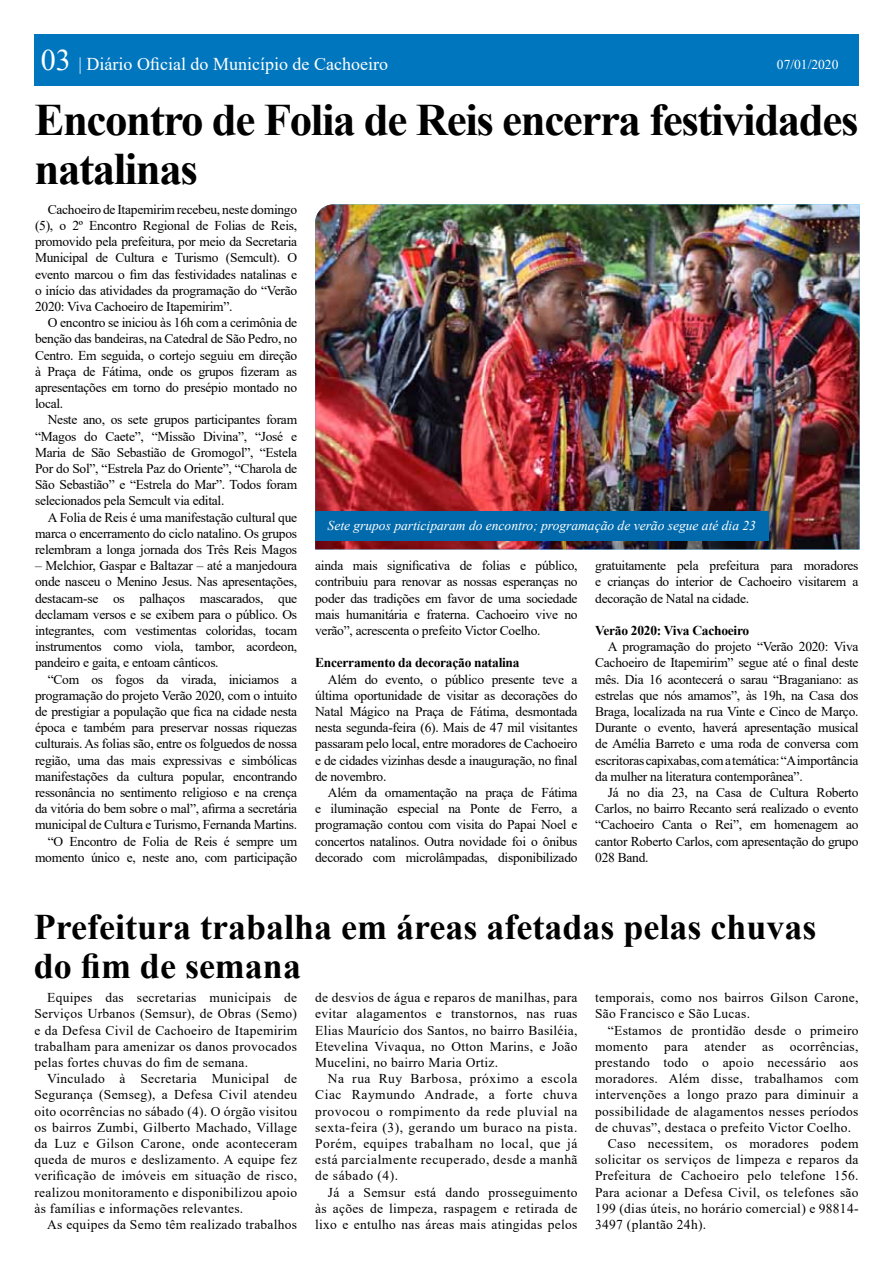
<style>
.page{position:relative;width:893px;height:1263px;background:#fff}
.page>*{position:absolute;margin:0;border:0;box-sizing:border-box;transform-origin:0 0}
.t1{font:700 45px/49.5px "Times New Roman";letter-spacing:-.03em;color:#000}
.t2{font:700 36px/39px "Times New Roman";color:#000}
.t3{font:18px "Times New Roman";color:#fff}
.t4{font:13.5px/16.2px "Times New Roman";letter-spacing:-.02em;color:#000;text-align:justify}
.t5{font:13.5px/16.2px "Times New Roman";letter-spacing:.02em;color:#000}
.t6{font:italic 13.5px "Times New Roman";color:#fff}
.t7{font:700 13.5px "Times New Roman";letter-spacing:-.02em;color:#000}
.t8{font:13.5px "Times New Roman";color:#fff}
.s1{font-size:30px}
</style>
<div class="page">
<div style="left:34px;top:34px;width:824px;height:52px;background:#0076be"></div>
<img style="left:315px;top:204px;width:544px;height:345px">
<div style="left:315px;top:512px;width:454px;height:29px;background:#006aac"></div>
<h3 class="t3" style="left:41px;top:51px;width:349px"><span class="s1">03</span> | Diário Oficial do Município de Cachoeiro</h3>
<p class="t8" style="left:777px;top:54px;width:63px">07/01/2020</p>
<h1 class="t1" style="left:34px;top:94px;width:826px">Encontro de Folia de Reis encerra festividades natalinas</h1>
<p class="t4" style="left:35px;top:201px;width:264px;text-indent:13px">Cachoeiro de Itapemirim recebeu, neste domingo (5), o 2º Encontro Regional de Folias de Reis, promovido pela prefeitura, por meio da Secretaria Municipal de Cultura e Turismo (Semcult). O evento marcou o fim das festividades natalinas e o início das atividades da programação do “Verão 2020: Viva Cachoeiro de Itapemirim”.</p>
<p class="t4" style="left:35px;top:314px;width:264px;text-indent:13px">O encontro se iniciou às 16h com a cerimônia de benção das bandeiras, na Catedral de São Pedro, no Centro. Em seguida, o cortejo seguiu em direção à Praça de Fátima, onde os grupos fizeram as apresentações em torno do presépio montado no local.</p>
<p class="t4" style="left:35px;top:411px;width:264px;text-indent:13px">Neste ano, os sete grupos participantes foram “Magos do Caete”, “Missão Divina”, “José e Maria de São Sebastião de Gromogol”, “Estela Por do Sol”, “Estrela Paz do Oriente”, “Charola de São Sebastião” e “Estrela do Mar”. Todos foram selecionados pela Semcult via edital.</p>
<p class="t4" style="left:35px;top:509px;width:264px;text-indent:13px">A Folia de Reis é uma manifestação cultural que marca o encerramento do ciclo natalino. Os grupos relembram a longa jornada dos Três Reis Magos</p>
<p class="t4" style="left:35px;top:557px;width:264px">– Melchior, Gaspar e Baltazar – até a manjedoura onde nasceu o Menino Jesus. Nas apresentações, destacam-se os palhaços mascarados, que declamam versos e se exibem para o público. Os integrantes, com vestimentas coloridas, tocam instrumentos como viola, tambor, acordeon, pandeiro e gaita, e entoam cânticos.</p>
<p class="t4" style="left:35px;top:671px;width:264px;text-align:right">“Com os fogos da virada, iniciamos a programação do projeto Verão 2020, com o intuito de prestigiar a população que fica na cidade nesta época e também para preservar nossas riquezas culturais. As folias são, entre os folguedos de nossa região, uma das mais expressivas e simbólicas manifestações da cultura popular, encontrando ressonância no sentimento religioso e na crença da vitória do bem sobre o mal”, afirma a secretária municipal de Cultura e Turismo, Fernanda Martins. “O Encontro de Folia de Reis é sempre um momento único e, neste ano, com participação</p>
<p class="t6" style="left:328px;top:516px;width:430px">Sete grupos participaram do encontro; programação de verão segue até dia 23</p>
<p class="t4" style="left:315px;top:557px;width:264px">ainda mais significativa de folias e público, contribuiu para renovar as nossas esperanças no poder das tradições em favor de uma sociedade mais humanitária e fraterna. Cachoeiro vive no verão”, acrescenta o prefeito Victor Coelho.</p>
<p class="t7" style="left:315px;top:653px;width:206px">Encerramento da decoração natalina</p>
<p class="t4" style="left:315px;top:671px;width:264px;text-indent:13px">Além do evento, o público presente teve a última oportunidade de visitar as decorações do Natal Mágico na Praça de Fátima, desmontada nesta segunda-feira (6). Mais de 47 mil visitantes passaram pelo local, entre moradores de Cachoeiro e de cidades vizinhas desde a inauguração, no final de novembro.</p>
<p class="t4" style="left:315px;top:784px;width:264px;text-indent:13px">Além da ornamentação na praça de Fátima e iluminação especial na Ponte de Ferro, a programação contou com visita do Papai Noel e concertos natalinos. Outra novidade foi o ônibus decorado com microlâmpadas, disponibilizado</p>
<p class="t4" style="left:595px;top:557px;width:265px">gratuitamente pela prefeitura para moradores e crianças do interior de Cachoeiro visitarem a decoração de Natal na cidade.</p>
<p class="t7" style="left:595px;top:621px;width:156px">Verão 2020: Viva Cachoeiro</p>
<p class="t4" style="left:595px;top:638px;width:265px;text-indent:13px">A programação do projeto “Verão 2020: Viva Cachoeiro de Itapemirim” segue até o final deste mês. Dia 16 acontecerá o sarau “Braganiano: as estrelas que nós amamos”, às 19h, na Casa dos Braga, localizada na rua Vinte e Cinco de Março.<br>Durante o evento, haverá apresentação musical de Amélia Barreto e uma roda de conversa com escritoras capixabas, com a temática: “A importância da mulher na literatura contemporânea”.</p>
<p class="t4" style="left:595px;top:784px;width:265px;text-indent:13px">Já no dia 23, na Casa de Cultura Roberto Carlos, no bairro Recanto será realizado o evento “Cachoeiro Canta o Rei”, em homenagem ao cantor Roberto Carlos, com apresentação do grupo 028 Band.</p>
<h2 class="t2" style="left:34px;top:907px;width:784px">Prefeitura trabalha em áreas afetadas pelas chuvas do fim de semana</h2>
<p class="t4" style="left:34px;top:989px;width:264px;text-indent:13px">Equipes das secretarias municipais de Serviços Urbanos (Semsur), de Obras (Semo) e da Defesa Civil de Cachoeiro de Itapemirim trabalham para amenizar os danos provocados pelas fortes chuvas do fim de semana.</p>
<p class="t4" style="left:34px;top:1070px;width:264px;text-indent:13px">Vinculado à Secretaria Municipal de Segurança (Semseg), a Defesa Civil atendeu oito ocorrências no sábado (4). O órgão visitou os bairros Zumbi, Gilberto Machado, Village da Luz e Gilson Carone, onde aconteceram queda de muros e deslizamento. A equipe fez verificação de imóveis em situação de risco, realizou monitoramento e disponibilizou apoio às famílias e informações relevantes.</p>
<p class="t5" style="left:47px;top:1216px;width:251px">As equipes da Semo têm realizado trabalhos</p>
<p class="t4" style="left:315px;top:989px;width:264px">de desvios de água e reparos de manilhas, para evitar alagamentos e transtornos, nas ruas Elias Maurício dos Santos, no bairro Basiléia, Etevelina Vivaqua, no Otton Marins, e João Mucelini, no bairro Maria Ortiz.</p>
<p class="t4" style="left:315px;top:1070px;width:264px;text-indent:13px">Na rua Ruy Barbosa, próximo a escola Ciac Raymundo Andrade, a forte chuva provocou o rompimento da rede pluvial na sexta-feira (3), gerando um buraco na pista.<br>Porém, equipes trabalham no local, que já está parcialmente recuperado, desde a manhã de sábado (4).</p>
<p class="t4" style="left:315px;top:1183px;width:264px;text-indent:13px">Já a Semsur está dando prosseguimento às ações de limpeza, raspagem e retirada de lixo e entulho nas áreas mais atingidas pelos</p>
<p class="t5" style="left:595px;top:989px;width:265px">temporais, como nos bairros Gilson Carone,<br>São Francisco e São Lucas.</p>
<p class="t5" style="left:608px;top:1021px;width:252px">“Estamos de prontidão desde o primeiro</p>
<p class="t5" style="left:595px;top:1038px;width:265px">momento para atender as ocorrências,</p>
<p class="t5" style="left:595px;top:1054px;width:265px">prestando todo o apoio necessário aos</p>
<p class="t5" style="left:595px;top:1070px;width:265px">moradores. Além disse, trabalhamos com</p>
<p class="t5" style="left:595px;top:1086px;width:265px">intervenções a longo prazo para diminuir a</p>
<p class="t5" style="left:595px;top:1102px;width:265px">possibilidade de alagamentos nesses períodos</p>
<p class="t5" style="left:595px;top:1119px;width:258px">de chuvas”, destaca o prefeito Victor Coelho.</p>
<p class="t5" style="left:608px;top:1135px;width:252px">Caso necessitem, os moradores podem</p>
<p class="t5" style="left:595px;top:1151px;width:265px">solicitar os serviços de limpeza e reparos da</p>
<p class="t5" style="left:595px;top:1167px;width:265px">Prefeitura de Cachoeiro pelo telefone 156.</p>
<p class="t5" style="left:595px;top:1183px;width:265px">Para acionar a Defesa Civil, os telefones são</p>
<p class="t5" style="left:595px;top:1200px;width:265px">199 (dias úteis, no horário comercial) e 98814-</p>
<p class="t5" style="left:595px;top:1216px;width:112px">3497 (plantão 24h).</p>
</div>
